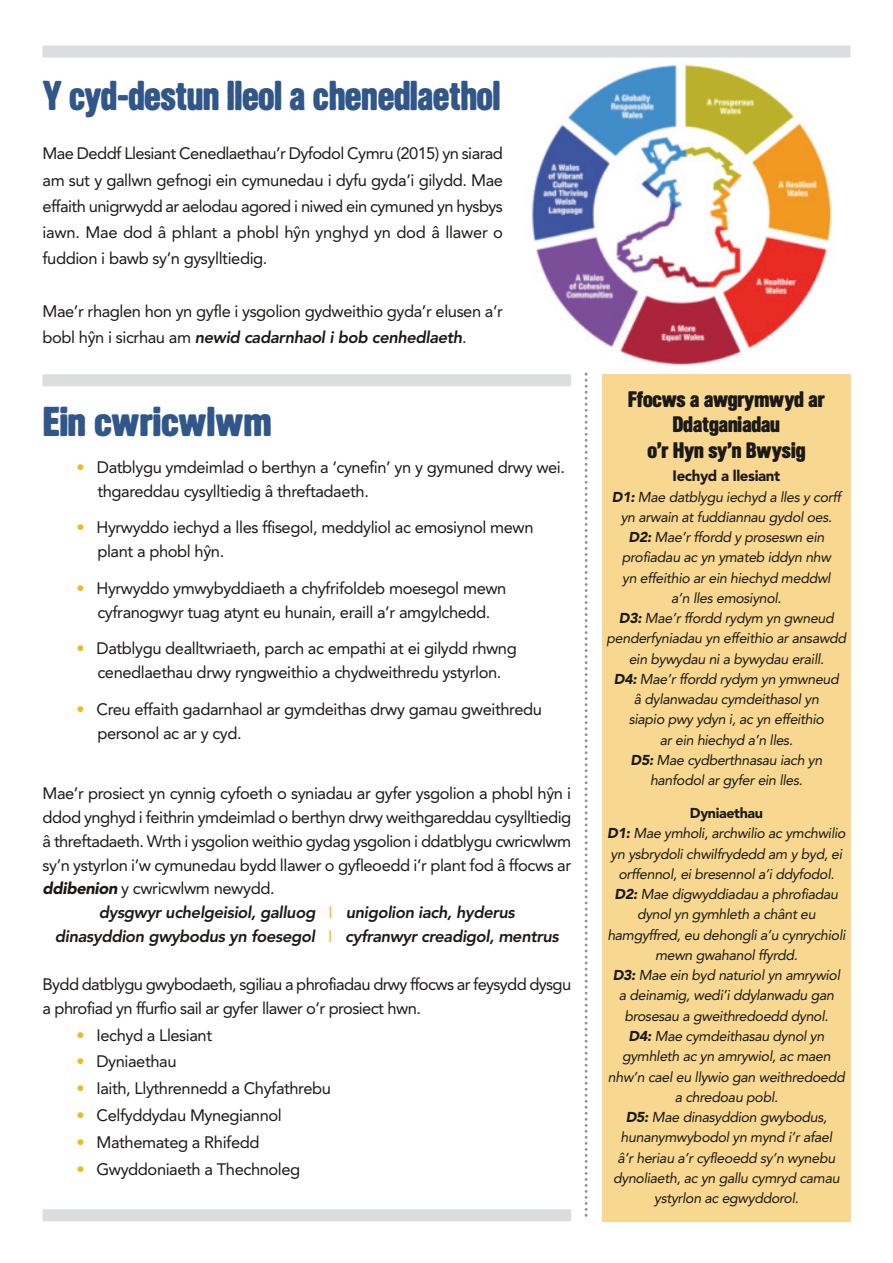
<style>
.page{position:relative;width:893px;height:1263px;background:#fff}
.page>*{position:absolute;margin:0;border:0;box-sizing:border-box;transform-origin:0 0}
.t1{font:39px "Gryphon Rock";letter-spacing:-.025em;color:#31578a;scale:.9 1}
.t2{font:39px "Gryphon Rock";letter-spacing:-.025em;color:#31578a}
.t3{font:21px/25.2px "Gryphon Rock";letter-spacing:-.025em;color:#1c1917;text-align:center}
.t4{font:16.5px/23.9px "Avenir";letter-spacing:-.025em;color:#1c1917}
.t5{font:italic 800 16.5px "Avenir";letter-spacing:-.025em;color:#1c1917}
.t6{font:900 15px "Avenir";letter-spacing:-.025em;color:#1c1917}
.t7{font:italic 14.25px/20.2px "Avenir";letter-spacing:-.025em;color:#1c1917;text-align:center}
.s1{font-weight:800;font-style:italic}
.s2{color:#f2b91a}
.s3{font-weight:900;font-style:italic}
.s4{font-weight:400;font-style:normal;color:#f2b91a}
.s5{font-weight:900}
.s6{font-weight:900;font-style:normal}
</style>
<div class="page">
<div style="left:43px;top:46px;width:807px;height:12px;background:#dcdddf"></div>
<div style="left:43px;top:374px;width:528px;height:12px;background:#dcdddf"></div>
<div style="left:43px;top:1209px;width:528px;height:12px;background:#dcdddf"></div>
<div style="left:602px;top:374px;width:248px;height:847px;background:#f8d890"></div>
<svg style="left:585px;top:373px;width:3px;height:844px"></svg>
<img style="left:531px;top:64px;width:301px;height:301px">
<h1 class="t1" style="left:43px;top:81px;width:511px">Y cyd-destun lleol a chenedlaethol</h1>
<p class="t4" style="left:43px;top:140px;width:462px;line-height:26.2px;text-align:justify">Mae Deddf Llesiant Cenedlaethau’r Dyfodol Cymru (2015) yn siarad am sut y gallwn gefnogi ein cymunedau i dyfu gyda’i gilydd. Mae effaith unigrwydd ar aelodau agored i niwed ein cymuned yn hysbys iawn. Mae dod â phlant a phobl hŷn ynghyd yn dod â llawer o fuddion i bawb sy’n gysylltiedig.</p>
<p class="t4" style="left:43px;top:298px;width:462px;line-height:26.2px">Mae’r rhaglen hon yn gyfle i ysgolion gydweithio gyda’r elusen a’r bobl hŷn i sicrhau am <span class="s1">newid cadarnhaol i bob cenhedlaeth</span>.</p>
<h1 class="t2" style="left:43px;top:407px;width:231px">Ein cwricwlwm</h1>
<p class="t4" style="left:97px;top:455px;width:469px;text-indent:-21px"><span class="s2">•</span> Datblygu ymdeimlad o berthyn a ‘cynefin’ yn y gymuned drwy wei. thgareddau cysylltiedig â threftadaeth.</p>
<p class="t4" style="left:97px;top:515px;width:438px;text-indent:-21px"><span class="s2">•</span> Hyrwyddo iechyd a lles ffisegol, meddyliol ac emosiynol mewn plant a phobl hŷn.</p>
<p class="t4" style="left:77px;top:576px;width:431px;text-align:center"><span class="s2">•</span> Hyrwyddo ymwybyddiaeth a chyfrifoldeb moesegol mewn cyfranogwyr tuag atynt eu hunain, eraill a’r amgylchedd.</p>
<p class="t4" style="left:77px;top:636px;width:442px;text-align:center"><span class="s2">•</span> Datblygu dealltwriaeth, parch ac empathi at ei gilydd rhwng cenedlaethau drwy ryngweithio a chydweithredu ystyrlon.</p>
<p class="t4" style="left:97px;top:696px;width:446px;text-indent:-21px"><span class="s2">•</span> Creu effaith gadarnhaol ar gymdeithas drwy gamau gweithredu personol ac ar y cyd.</p>
<p class="t4" style="left:43px;top:781px;width:530px">Mae’r prosiect yn cynnig cyfoeth o syniadau ar gyfer ysgolion a phobl hŷn i</p>
<p class="t4" style="left:43px;top:805px;width:530px">ddod ynghyd i feithrin ymdeimlad o berthyn drwy weithgareddau cysylltiedig</p>
<p class="t4" style="left:43px;top:828px;width:530px">â threftadaeth. Wrth i ysgolion weithio gydag ysgolion i ddatblygu cwricwlwm</p>
<p class="t4" style="left:43px;top:852px;width:530px">sy’n ystyrlon i’w cymunedau bydd llawer o gyfleoedd i’r plant fod â ffocws ar</p>
<p class="t4" style="left:43px;top:876px;width:234px"><span class="s3">ddibenion</span> y cwricwlwm newydd.</p>
<p class="t5" style="left:99px;top:903px;width:417px">dysgwyr uchelgeisiol, galluog <span class="s4">I</span> unigolion iach, hyderus</p>
<p class="t5" style="left:55px;top:927px;width:505px">dinasyddion gwybodus yn foesegol <span class="s4">I</span> cyfranwyr creadigol, mentrus</p>
<p class="t4" style="left:43px;top:972px;width:530px">Bydd datblygu gwybodaeth, sgiliau a phrofiadau drwy ffocws ar feysydd dysgu a phrofiad yn ffurfio sail ar gyfer llawer o’r prosiect hwn.</p>
<p class="t4" style="left:77px;top:1022px;width:137px"><span class="s2">•</span> Iechyd a Llesiant</p>
<p class="t4" style="left:77px;top:1049px;width:102px"><span class="s2">•</span> Dyniaethau</p>
<p class="t4" style="left:77px;top:1076px;width:256px"><span class="s2">•</span> Iaith, Llythrennedd a Chyfathrebu</p>
<p class="t4" style="left:77px;top:1103px;width:207px"><span class="s2">•</span> Celfyddydau Mynegiannol</p>
<p class="t4" style="left:77px;top:1130px;width:185px"><span class="s2">•</span> Mathemateg a Rhifedd</p>
<p class="t4" style="left:77px;top:1157px;width:225px"><span class="s2">•</span> Gwyddoniaeth a Thechnoleg</p>
<p class="t3" style="left:628px;top:389px;width:199px">Ffocws a awgrymwyd ar<br>Ddatganiadau<br>o’r Hyn sy’n Bwysig</p>
<p class="t6" style="left:673px;top:463px;width:109px">Iechyd a llesiant</p>
<p class="t7" style="left:606px;top:486px;width:241px"><span class="s5">D1:</span> Mae datblygu iechyd a lles y corff yn arwain at fuddiannau gydol oes.<br><span class="s5">D2:</span> Mae’r ffordd y proseswn ein profiadau ac yn ymateb iddyn nhw<br>yn effeithio ar ein hiechyd meddwl<br>a’n lles emosiynol.<br><span class="s5">D3:</span> Mae’r ffordd rydym yn gwneud penderfyniadau yn effeithio ar ansawdd ein bywydau ni a bywydau eraill.<br><span class="s5">D4:</span> Mae’r ffordd rydym yn ymwneud<br>â dylanwadau cymdeithasol yn<br>siapio pwy ydyn i, ac yn effeithio<br>ar ein hiechyd a’n lles.<br><span class="s5">D5:</span> Mae cydberthnasau iach yn hanfodol ar gyfer ein lles.</p>
<p class="t7" style="left:607px;top:803px;width:240px"><span class="s6">Dyniaethau<br></span><span class="s5">D1:</span> Mae ymholi, archwilio ac ymchwilio yn ysbrydoli chwilfrydedd am y byd, ei orffennol, ei bresennol a’i ddyfodol.<br><span class="s5">D2:</span> Mae digwyddiadau a phrofiadau dynol yn gymhleth a chânt eu hamgyffred, eu dehongli a’u cynrychioli mewn gwahanol ffyrdd.<br><span class="s5">D3:</span> Mae ein byd naturiol yn amrywiol a deinamig, wedi’i ddylanwadu gan brosesau a gweithredoedd dynol.<br><span class="s5">D4:</span> Mae cymdeithasau dynol yn gymhleth ac yn amrywiol, ac maen nhw’n cael eu llywio gan weithredoedd a chredoau pobl.<br><span class="s5">D5:</span> Mae dinasyddion gwybodus, hunanymwybodol yn mynd i’r afael<br>â’r heriau a’r cyfleoedd sy’n wynebu dynoliaeth, ac yn gallu cymryd camau ystyrlon ac egwyddorol.</p>
</div>
